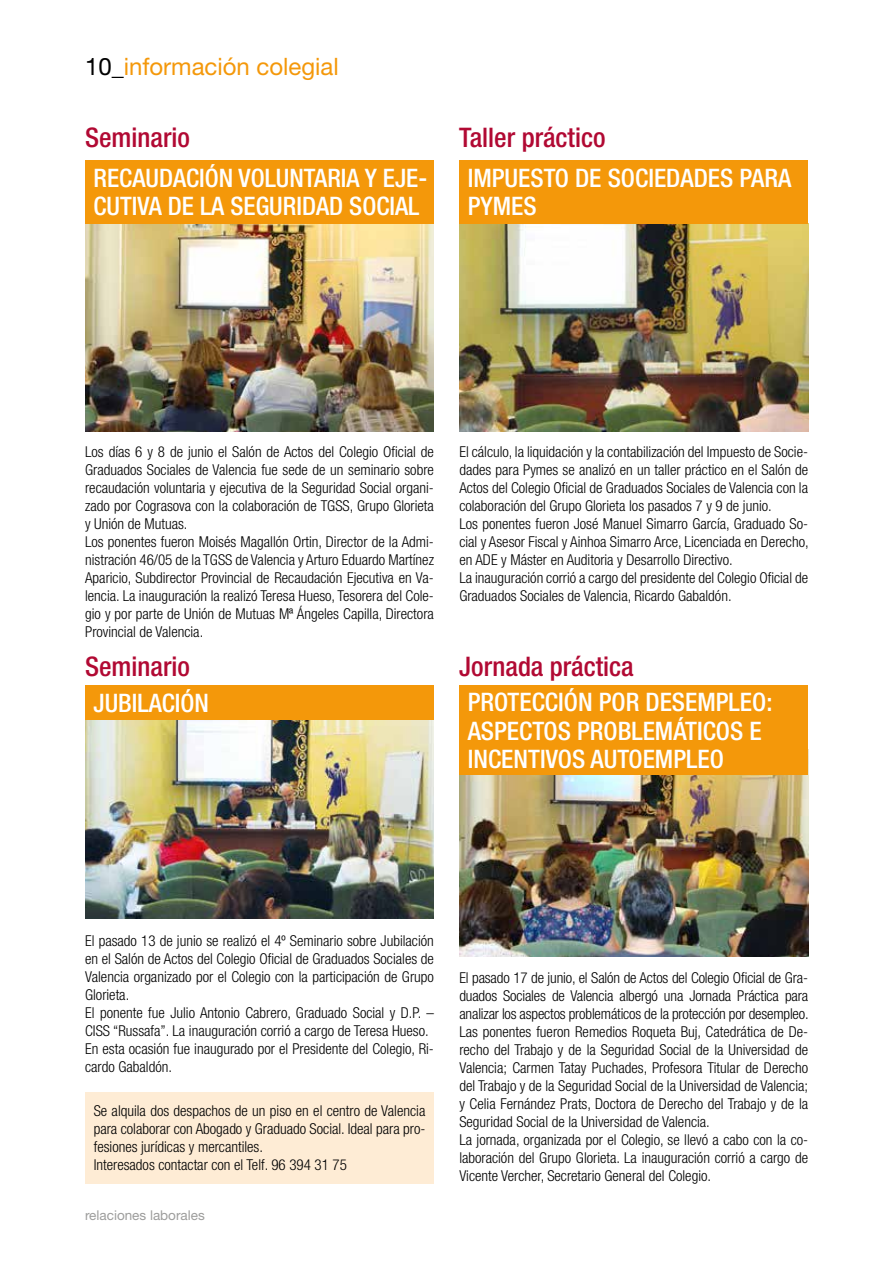
<style>
.page{position:relative;width:893px;height:1263px;background:#fff}
.page>*{position:absolute;margin:0;border:0;box-sizing:border-box;transform-origin:0 0}
.t1{font:500 condensed 27px "Helvetica Neue LT Std";color:#b10933}
.t2{font:500 condensed 25.5px/28.5px "Helvetica Neue LT Std";color:#fff}
.t3{font:24px "Helvetica Neue LT Std";color:#f4980a}
.t4{font:300 condensed 15px/18px "Helvetica Neue LT Std";color:#000}
.t5{font:13.5px "Helvetica Neue LT Std";color:#9d9d9c}
.s1{color:#000}
</style>
<div class="page">
<img style="left:85px;top:224px;width:349px;height:207px">
<img style="left:85px;top:720px;width:349px;height:198px">
<img style="left:459px;top:224px;width:349px;height:207px">
<img style="left:459px;top:775px;width:349px;height:182px">
<div style="left:85px;top:160px;width:349px;height:64px;background:#f4980a"></div>
<div style="left:85px;top:686px;width:349px;height:34px;background:#f4980a"></div>
<div style="left:459px;top:160px;width:349px;height:64px;background:#f4980a"></div>
<div style="left:459px;top:686px;width:349px;height:89px;background:#f4980a"></div>
<div style="left:85px;top:1092px;width:349px;height:91px;background:#feecd5"></div>
<h3 class="t3" style="left:85px;top:52px;width:255px"><span class="s1">10_</span>información colegial</h3>
<h1 class="t1" style="left:85px;top:121px;width:106px">Seminario</h1>
<h2 class="t2" style="left:94px;top:163px;width:335px">RECAUDACIÓN VOLUNTARIA Y EJE-<br>CUTIVA DE LA SEGURIDAD SOCIAL</h2>
<h1 class="t1" style="left:459px;top:121px;width:148px">Taller práctico</h1>
<h2 class="t2" style="left:468px;top:163px;width:325px">IMPUESTO DE SOCIEDADES PARA<br>PYMES</h2>
<p class="t4" style="left:85px;top:443px;width:350px">Los días 6 y 8 de junio el Salón de Actos del Colegio Oficial de Graduados Sociales de Valencia fue sede de un seminario sobre recaudación voluntaria y ejecutiva de la Seguridad Social organi&shy;zado por Cograsova con la colaboración de TGSS, Grupo Glorieta y Unión de Mutuas.<br>Los ponentes fueron Moisés Magallón Ortin, Director de la Admi&shy;nistración 46/05 de la TGSS de Valencia y Arturo Eduardo Martínez Aparicio, Subdirector Provincial de Recaudación Ejecutiva en Va&shy;lencia. La inauguración la realizó Teresa Hueso, Tesorera del Cole&shy;gio y por parte de Unión de Mutuas Mª Ángeles Capilla, Directora Provincial de Valencia.</p>
<p class="t4" style="left:459px;top:443px;width:351px">El cálculo, la liquidación y la contabilización del Impuesto de Socie&shy;dades para Pymes se analizó en un taller práctico en el Salón de Actos del Colegio Oficial de Graduados Sociales de Valencia con la colaboración del Grupo Glorieta los pasados 7 y 9 de junio.<br>Los ponentes fueron José Manuel Simarro García, Graduado So&shy;cial y Asesor Fiscal y Ainhoa Simarro Arce, Licenciada en Derecho, en ADE y Máster en Auditoria y Desarrollo Directivo.<br>La inauguración corrió a cargo del presidente del Colegio Oficial de Graduados Sociales de Valencia, Ricardo Gabaldón.</p>
<h1 class="t1" style="left:85px;top:650px;width:106px">Seminario</h1>
<h1 class="t1" style="left:459px;top:650px;width:176px">Jornada práctica</h1>
<h2 class="t2" style="left:94px;top:688px;width:117px">JUBILACIÓN</h2>
<h2 class="t2" style="left:468px;top:687px;width:306px">PROTECCIÓN POR DESEMPLEO:<br>ASPECTOS PROBLEMÁTICOS E<br>INCENTIVOS AUTOEMPLEO</h2>
<p class="t4" style="left:85px;top:932px;width:350px">El pasado 13 de junio se realizó el 4º Seminario sobre Jubilación en el Salón de Actos del Colegio Oficial de Graduados Sociales de Valencia organizado por el Colegio con la participación de Grupo Glorieta.<br>El ponente fue Julio Antonio Cabrero, Graduado Social y D.P. – CISS “Russafa”. La inauguración corrió a cargo de Teresa Hueso.<br>En esta ocasión fue inaugurado por el Presidente del Colegio, Ri&shy;cardo Gabaldón.</p>
<p class="t4" style="left:94px;top:1101px;width:333px">Se alquila dos despachos de un piso en el centro de Valencia para colaborar con Abogado y Graduado Social. Ideal para pro&shy;fesiones jurídicas y mercantiles.<br>Interesados contactar con el Telf. 96 394 31 75</p>
<p class="t5" style="left:85px;top:1207px;width:121px">relaciones laborales</p>
<p class="t4" style="left:459px;top:968px;width:351px">El pasado 17 de junio, el Salón de Actos del Colegio Oficial de Gra&shy;duados Sociales de Valencia albergó una Jornada Práctica para analizar los aspectos problemáticos de la protección por desempleo.<br>Las ponentes fueron Remedios Roqueta Buj, Catedrática de De&shy;recho del Trabajo y de la Seguridad Social de la Universidad de Valencia; Carmen Tatay Puchades, Profesora Titular de Derecho del Trabajo y de la Seguridad Social de la Universidad de Valencia; y Celia Fernández Prats, Doctora de Derecho del Trabajo y de la Seguridad Social de la Universidad de Valencia.<br>La jornada, organizada por el Colegio, se llevó a cabo con la co&shy;laboración del Grupo Glorieta. La inauguración corrió a cargo de Vicente Vercher, Secretario General del Colegio.</p>
</div>
